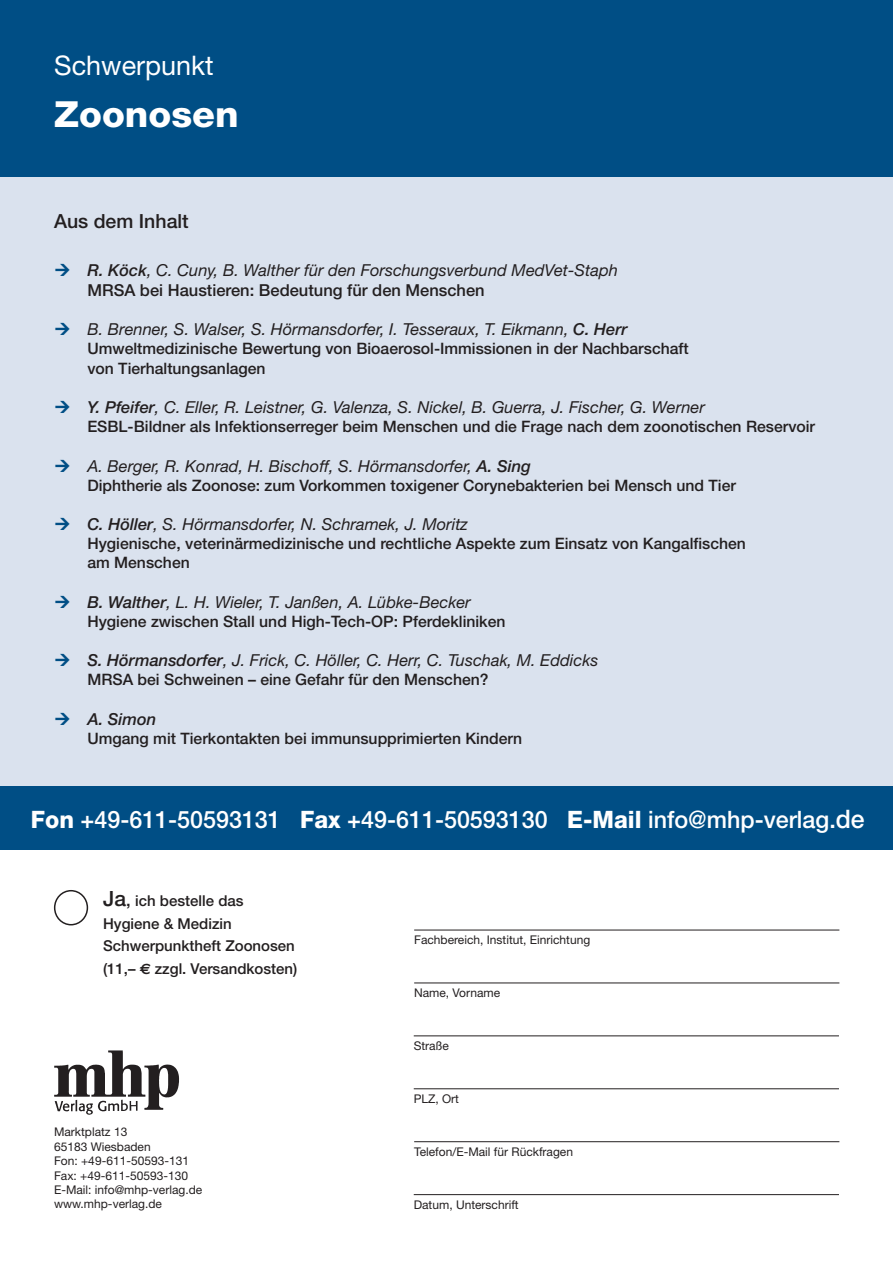
<style>
.page{position:relative;width:893px;height:1263px;background:#fff}
.page>*{position:absolute;margin:0;border:0;box-sizing:border-box;transform-origin:0 0}
.t1{font:800 36px "Helvetica Neue";color:#fff;scale:1.04 1}
.t2{font:27px "Helvetica Neue";color:#fff}
.t3{font:500 24px "Helvetica Neue";color:#fff}
.t4{font:500 19.5px "Helvetica Neue";color:#231f20}
.t5{font:italic 16.5px/19.8px "Helvetica Neue";color:#231f20}
.t6{font:italic 500 16.5px "Helvetica Neue";color:#231f20}
.t7{font:500 15.75px/19.8px "Helvetica Neue";color:#231f20}
.t8{font:500 15px/22.5px "Helvetica Neue";color:#231f20}
.t9{font:12px/14.4px "Helvetica Neue";color:#231f20}
.s1{font-weight:500}
.s2{font-weight:500;font-style:normal}
.s3{font-weight:800}
.s4{font-size:25.5px}
.s5{font-size:21px}
.s6{font-size:16.5px}
.s7{font-family:"Euro Sans";font-weight:700}
</style>
<div class="page">
<div style="left:0;top:174px;width:893px;height:616px;background:#dae2ee"></div>
<div style="left:0;top:786px;width:893px;height:64px;background:#004e85"></div>
<div style="left:0;top:0;width:893px;height:177px;background:#004e85"></div>
<div style="left:54px;top:890px;width:34px;height:35px;border:2px solid #231f20;border-radius:50%"></div>
<hr style="left:414px;top:930px;width:425px;height:1px;background:#231f20">
<hr style="left:414px;top:982px;width:425px;height:1px;background:#231f20">
<hr style="left:414px;top:1035px;width:425px;height:1px;background:#231f20">
<hr style="left:414px;top:1088px;width:425px;height:1px;background:#231f20">
<hr style="left:414px;top:1141px;width:425px;height:1px;background:#231f20">
<hr style="left:414px;top:1194px;width:425px;height:1px;background:#231f20">
<img style="left:54px;top:1050px;width:125px;height:65px">
<h2 class="t2" style="left:54px;top:50px;width:161px">Schwerpunkt</h2>
<h1 class="t1" style="left:54px;top:93px;width:179px">Zoonosen</h1>
<p class="t4" style="left:54px;top:209px;width:136px">Aus dem Inhalt</p>
<p class="t5" style="left:87px;top:260px;width:532px"><span class="s1">R. Köck</span>, C. Cuny, B. Walther für den Forschungsverbund MedVet-Staph<br><span class="s2">MRSA bei Haustieren: Bedeutung für den Menschen</span></p>
<p class="t5" style="left:87px;top:319px;width:542px">B. Brenner, S. Walser, S. Hörmansdorfer, I. Tesseraux, T. Eikmann, <span class="s1">C. Herr</span></p>
<p class="t7" style="left:87px;top:338px;width:603px">Umweltmedizinische Bewertung von Bioaerosol-Immissionen in der Nachbarschaft von Tierhaltungsanlagen</p>
<p class="t5" style="left:87px;top:397px;width:619px"><span class="s1">Y. Pfeifer</span>, C. Eller, R. Leistner, G. Valenza, S. Nickel, B. Guerra, J. Fischer, G. Werner</p>
<p class="t7" style="left:87px;top:417px;width:729px">ESBL-Bildner als Infektionserreger beim Menschen und die Frage nach dem zoonotischen Reservoir</p>
<p class="t5" style="left:87px;top:456px;width:445px">A. Berger, R. Konrad, H. Bischoff, S. Hörmansdorfer, <span class="s1">A. Sing</span></p>
<p class="t7" style="left:87px;top:475px;width:650px">Diphtherie als Zoonose: zum Vorkommen toxigener Corynebakterien bei Mensch und Tier</p>
<p class="t5" style="left:87px;top:514px;width:382px"><span class="s1">C. Höller</span>, S. Hörmansdorfer, N. Schramek, J. Moritz</p>
<p class="t7" style="left:87px;top:534px;width:660px;line-height:18.9px">Hygienische, veterinärmedizinische und rechtliche Aspekte zum Einsatz von Kangalfischen am Menschen</p>
<p class="t5" style="left:87px;top:592px;width:385px"><span class="s1">B. Walther</span>, L. H. Wieler, T. Janßen, A. Lübke-Becker</p>
<p class="t7" style="left:87px;top:611px;width:420px">Hygiene zwischen Stall und High-Tech-OP: Pferdekliniken</p>
<p class="t5" style="left:87px;top:650px;width:512px"><span class="s1">S. Hörmansdorfer</span>, J. Frick, C. Höller, C. Herr, C. Tuschak, M. Eddicks</p>
<p class="t7" style="left:87px;top:670px;width:403px">MRSA bei Schweinen – eine Gefahr für den Menschen?</p>
<p class="t6" style="left:87px;top:709px;width:71px">A. Simon</p>
<p class="t7" style="left:87px;top:728px;width:436px">Umgang mit Tierkontakten bei immunsupprimierten Kindern</p>
<h3 class="t3" style="left:31px;top:805px;width:835px"><span class="s3">Fon</span> +49-611-50593131 <span class="s3">Fax</span> +49-611-50593130 <span class="s3">E-Mail</span> info@mhp-verlag.<span class="s4">de</span></h3>
<p class="t8" style="left:103px;top:889px;width:196px"><span class="s5">Ja</span><span class="s6">,</span> ich bestelle das<br>Hygiene &amp; Medizin<br>Schwerpunktheft Zoonosen (11,– <span class="s7">E</span> zzgl. Versandkosten)</p>
<p class="t9" style="left:54px;top:1125px;width:150px">Marktplatz 13<br>65183 Wiesbaden<br>Fon: +49-611-50593-131<br>Fax: +49-611-50593-130<br>E-Mail: info@mhp-verlag.de www.mhp-verlag.de</p>
<p class="t9" style="left:414px;top:933px;width:178px">Fachbereich, Institut, Einrichtung</p>
<p class="t9" style="left:414px;top:985px;width:88px">Name, Vorname</p>
<p class="t9" style="left:414px;top:1038px;width:37px">Straße</p>
<p class="t9" style="left:414px;top:1091px;width:47px">PLZ, Ort</p>
<p class="t9" style="left:414px;top:1144px;width:160px">Telefon/E-Mail für Rückfragen</p>
<p class="t9" style="left:414px;top:1197px;width:106px">Datum, Unterschrift</p>
</div>
